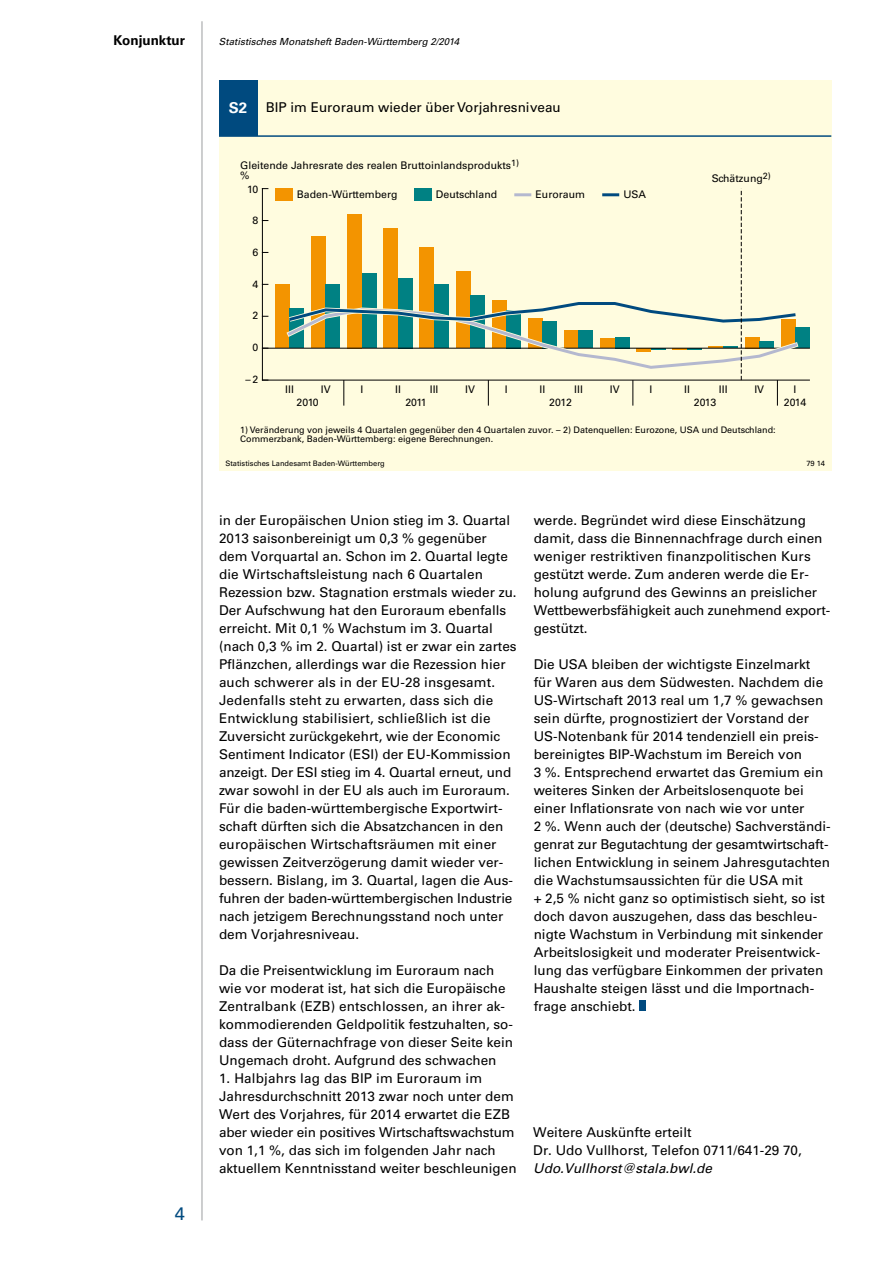
<style>
.page{position:relative;width:893px;height:1263px;background:#fff}
.page>*{position:absolute;margin:0;border:0;box-sizing:border-box;transform-origin:0 0}
.t1{font:18px "Univers";color:#004a7f}
.t2{font:13.5px/18px "Univers";color:#000}
.t3{font:italic 13.5px "Univers";color:#000}
.t4{font:700 13.5px "Univers";color:#000}
.t5{font:10.5px/10.5px "Univers";color:#000}
.t6{font:italic 9.75px "Univers";color:#000}
.t7{font:9px/9px "Univers";color:#000}
.t8{font:7.5px "Univers";color:#000}
.s1{font-weight:700;font-size:15px;color:#fff}
</style>
<div class="page">
<hr style="left:202px;top:21px;width:1px;height:1199px;background:#9c9e9f">
<div style="left:639px;top:1001px;width:7px;height:10px;background:#004a7f"></div>
<div style="left:219px;top:81px;width:612px;height:390px;background:#fffcdf"></div>
<div style="left:219px;top:81px;width:38px;height:55px;background:#004a7f"></div>
<hr style="left:262px;top:189px;width:1px;height:191px;background:#000">
<div style="left:275px;top:284px;width:15px;height:64px;background:#f39400"></div>
<div style="left:795px;top:327px;width:15px;height:21px;background:#008183"></div>
<hr style="left:262px;top:348px;width:548px;height:1px;background:#000">
<hr style="left:262px;top:380px;width:548px;height:1px;background:#000">
<hr style="left:219px;top:135px;width:612px;height:2px;background:#004a7f">
<div style="left:276px;top:188px;width:17px;height:13px;background:#f39400"></div>
<div style="left:415px;top:188px;width:17px;height:13px;background:#008183"></div>
<svg style="left:283px;top:189px;width:518px;height:217px"></svg>
<p class="t4" style="left:113px;top:32px;width:73px">Konjunktur</p>
<p class="t6" style="left:219px;top:35px;width:242px">Statistisches Monatsheft Baden-Württemberg 2/2014</p>
<p class="t2" style="left:229px;top:98px;width:333px"><span class="s1">S2</span> BIP im Euroraum wieder über Vorjahresniveau</p>
<p class="t5" style="left:240px;top:160px;width:280px">Gleitende Jahresrate des realen Bruttoinlandsprodukts<sup>1) </sup>%</p>
<p class="t5" style="left:247px;top:184px;width:13px">10</p>
<p class="t5" style="left:253px;top:215px;width:7px">8</p>
<p class="t5" style="left:253px;top:247px;width:7px">6</p>
<p class="t5" style="left:253px;top:279px;width:7px">4</p>
<p class="t5" style="left:253px;top:311px;width:7px">2</p>
<p class="t5" style="left:253px;top:342px;width:7px">0</p>
<p class="t5" style="left:297px;top:189px;width:102px">Baden-Württemberg</p>
<p class="t5" style="left:436px;top:189px;width:63px">Deutschland</p>
<p class="t5" style="left:536px;top:189px;width:51px">Euroraum</p>
<p class="t5" style="left:623px;top:189px;width:24px">USA</p>
<p class="t5" style="left:712px;top:173px;width:61px">Schätzung<sup>2)</sup></p>
<p class="t5" style="left:245px;top:374px;width:14px">–2</p>
<p class="t5" style="left:285px;top:384px;width:10px">III</p>
<p class="t5" style="left:321px;top:384px;width:11px">IV</p>
<p class="t5" style="left:360px;top:384px;width:4px">I</p>
<p class="t5" style="left:395px;top:384px;width:7px">II</p>
<p class="t5" style="left:430px;top:384px;width:10px">III</p>
<p class="t5" style="left:465px;top:384px;width:11px">IV</p>
<p class="t5" style="left:505px;top:384px;width:4px">I</p>
<p class="t5" style="left:540px;top:384px;width:7px">II</p>
<p class="t5" style="left:574px;top:384px;width:10px">III</p>
<p class="t5" style="left:610px;top:384px;width:11px">IV</p>
<p class="t5" style="left:649px;top:384px;width:4px">I</p>
<p class="t5" style="left:684px;top:384px;width:7px">II</p>
<p class="t5" style="left:719px;top:384px;width:10px">III</p>
<p class="t5" style="left:754px;top:384px;width:11px">IV</p>
<p class="t5" style="left:794px;top:384px;width:4px">I</p>
<p class="t5" style="left:297px;top:397px;width:24px">2010</p>
<p class="t5" style="left:405px;top:397px;width:23px">2011</p>
<p class="t5" style="left:549px;top:397px;width:24px">2012</p>
<p class="t5" style="left:694px;top:397px;width:24px">2013</p>
<p class="t5" style="left:784px;top:397px;width:24px">2014</p>
<p class="t7" style="left:240px;top:426px;width:537px">1) Veränderung von jeweils 4 Quartalen gegenüber den 4 Quartalen zuvor. – 2) Datenquellen: Eurozone, USA und Deutschland:<br>Commerzbank, Baden-Württemberg: eigene Berechnungen.</p>
<p class="t8" style="left:225px;top:459px;width:161px">Statistisches Landesamt Baden-Württemberg</p>
<p class="t8" style="left:806px;top:458px;width:20px">79 14</p>
<h1 class="t1" style="left:175px;top:1203px;width:12px">4</h1>
<p class="t2" style="left:219px;top:511px;width:299px">in der Europäischen Union stieg im 3. Quartal 2013 saisonbereinigt um 0,3 % gegenüber dem Vorquartal an. Schon im 2. Quartal legte die Wirtschaftsleistung nach 6 Quartalen Rezession bzw. Stagnation erstmals wieder zu.<br>Der Aufschwung hat den Euroraum ebenfalls erreicht. Mit 0,1 % Wachstum im 3. Quartal (nach 0,3 % im 2. Quartal) ist er zwar ein zartes Pflänzchen, allerdings war die Rezession hier auch schwerer als in der EU-28 insgesamt.<br>Jedenfalls steht zu erwarten, dass sich die Entwicklung stabilisiert, schließlich ist die Zuversicht zurückgekehrt, wie der Economic Sentiment Indicator (ESI) der EU-Kommission anzeigt. Der ESI stieg im 4. Quartal erneut, und zwar sowohl in der EU als auch im Euroraum.<br>Für die baden-württembergische Exportwirt&shy;schaft dürften sich die Absatzchancen in den europäischen Wirtschaftsräumen mit einer gewissen Zeitverzögerung damit wieder ver&shy;bessern. Bislang, im 3. Quartal, lagen die Aus&shy;fuhren der baden-württembergischen Industrie nach jetzigem Berechnungsstand noch unter dem Vorjahresniveau.</p>
<p class="t2" style="left:219px;top:961px;width:296px">Da die Preisentwicklung im Euroraum nach wie vor moderat ist, hat sich die Europäische Zentralbank (EZB) entschlossen, an ihrer ak&shy;kommodierenden Geldpolitik festzuhalten, so&shy;dass der Güternachfrage von dieser Seite kein Ungemach droht. Aufgrund des schwachen</p>
<p class="t2" style="left:219px;top:1069px;width:299px">1. Halbjahrs lag das BIP im Euroraum im Jahresdurchschnitt 2013 zwar noch unter dem Wert des Vorjahres, für 2014 erwartet die EZB aber wieder ein positives Wirtschaftswachstum von 1,1 %, das sich im folgenden Jahr nach aktuellem Kenntnisstand weiter beschleunigen</p>
<p class="t2" style="left:534px;top:511px;width:298px">werde. Begründet wird diese Einschätzung damit, dass die Binnennachfrage durch einen weniger restriktiven finanzpolitischen Kurs gestützt werde. Zum anderen werde die Er&shy;holung aufgrund des Gewinns an preislicher Wettbewerbsfähigkeit auch zunehmend export&shy;gestützt.</p>
<p class="t2" style="left:534px;top:655px;width:298px">Die USA bleiben der wichtigste Einzelmarkt für Waren aus dem Südwesten. Nachdem die US-Wirtschaft 2013 real um 1,7 % gewachsen sein dürfte, prognostiziert der Vorstand der US-Notenbank für 2014 tendenziell ein preis&shy;bereinigtes BIP-Wachstum im Bereich von<br>3 %. Entsprechend erwartet das Gremium ein weiteres Sinken der Arbeitslosenquote bei einer Inflationsrate von nach wie vor unter<br>2 %. Wenn auch der (deutsche) Sachverständi&shy;genrat zur Begutachtung der gesamtwirtschaft&shy;lichen Entwicklung in seinem Jahresgutachten die Wachstumsaussichten für die USA mit<br>+ 2,5 % nicht ganz so optimistisch sieht, so ist doch davon auszugehen, dass das beschleu&shy;nigte Wachstum in Verbindung mit sinkender Arbeitslosigkeit und moderater Preisentwick&shy;lung das verfügbare Einkommen der privaten Haushalte steigen lässt und die Importnach&shy;frage anschiebt.</p>
<p class="t2" style="left:533px;top:1123px;width:270px">Weitere Auskünfte erteilt<br>Dr. Udo Vullhorst, Telefon 0711/641-29 70,</p>
<p class="t3" style="left:533px;top:1160px;width:180px">Udo.Vullhorst@stala.bwl.de</p>
</div>
